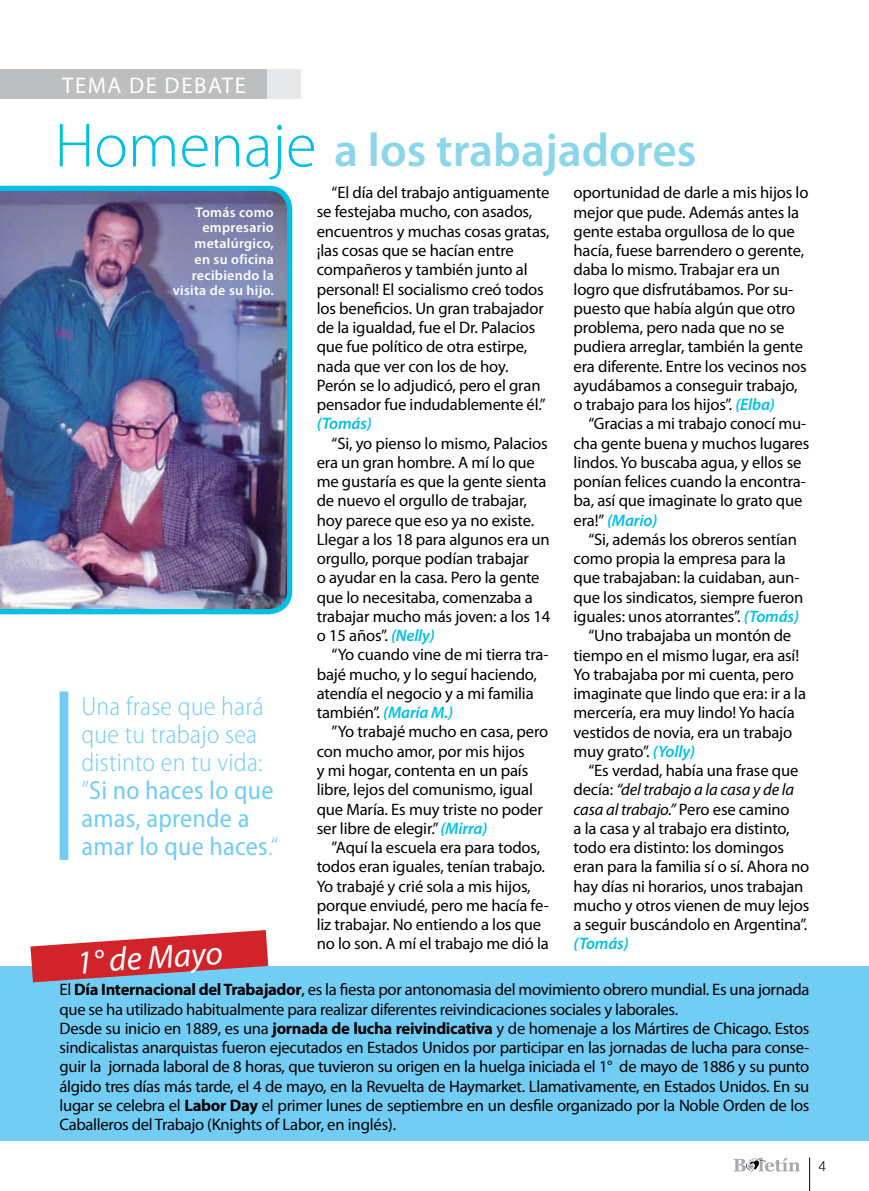
<style>
.page{position:relative;width:869px;height:1191px;background:#fff}
.page>*{position:absolute;margin:0;border:0;box-sizing:border-box;transform-origin:0 0}
.t1{font:600 47.25px "Myriad Pro";color:#8cd6ec}
.t2{font:italic 33.25px "Myriad Pro";color:#fff}
.t3{font:300 semi-condensed 26.25px/28px "Myriad Pro";letter-spacing:.01em;color:#72cdf4}
.t4{font:22.75px "Myriad Pro";letter-spacing:.07em;color:#fff}
.t5{font:16.62px/19.2px "Myriad Pro";letter-spacing:-.01em;color:#000}
.t6{font:italic 16.62px "Myriad Pro";letter-spacing:-.01em;color:#000}
.t7{font:italic 600 16.62px "Myriad Pro";letter-spacing:-.01em;color:#00c0e3}
.t8{font:600 14px/15.8px "Myriad Pro";letter-spacing:.02em;color:#fff;text-align:right}
.t9{font:300 14px "Helvetica Neue";color:#000}
.s1{font-weight:300;font-size:63px;color:#00c0e3}
.s2{font-weight:600;font-style:italic;color:#00c0e3}
.s3{font-style:normal}
.s4{font-weight:700}
.s5{font-weight:400}
</style>
<div class="page">
<hr style="left:809px;top:1157px;width:1px;height:34px;background:#000">
<svg style="left:733px;top:1157px;width:66px;height:14px"></svg>
<div style="left:0;top:966px;width:868px;height:175px;background:#72cdf4"></div>
<div style="left:60px;top:691px;width:8px;height:169px;background:#72cdf4"></div>
<div style="left:0;top:69px;width:295px;height:30px;background:#bcbec0"></div>
<div style="left:267px;top:69px;width:33px;height:30px;background:#e6e7e8"></div>
<img style="left:0;top:186px;width:292px;height:428px">
<svg style="left:30px;top:930px;width:238px;height:52px"></svg>
<h3 class="t4" style="left:62px;top:71px;width:185px">tema de debate</h3>
<h1 class="t1" style="left:55px;top:120px;width:643px"><span class="s1">Homenaje</span> a los trabajadores</h1>
<p class="t5" style="left:316px;top:183px;width:234px;text-indent:15px">“El día del trabajo antiguamente se festejaba mucho, con asados, encuentros y muchas cosas gratas, ¡las cosas que se hacían entre compañeros y también junto al personal! El socialismo creó todos los beneficios. Un gran trabajador de la igualdad, fue el Dr. Palacios que fue político de otra estirpe, nada que ver con los de hoy.<br>Perón se lo adjudicó, pero el gran pensador fue indudablemente él.”</p>
<p class="t7" style="left:316px;top:415px;width:57px">(Tomás)</p>
<p class="t5" style="left:316px;top:433px;width:235px;text-indent:15px">“Si, yo pienso lo mismo, Palacios era un gran hombre. A mí lo que me gustaría es que la gente sienta de nuevo el orgullo de trabajar, hoy parece que eso ya no existe.<br>Llegar a los 18 para algunos era un orgullo, porque podían trabajar<br>o ayudar en la casa. Pero la gente que lo necesitaba, comenzaba a trabajar mucho más joven: a los 14 o 15 años”. <span class="s2">(Nelly)</span></p>
<p class="t5" style="left:316px;top:645px;width:233px;text-indent:15px">“Yo cuando vine de mi tierra tra&shy;bajé mucho, y lo seguí haciendo, atendía el negocio y a mi familia también”. <span class="s2">(María M.)</span></p>
<p class="t5" style="left:316px;top:722px;width:233px;text-indent:15px">”Yo trabajé mucho en casa, pero con mucho amor, por mis hijos<br>y mi hogar, contenta en un país libre, lejos del comunismo, igual que María. Es muy triste no poder ser libre de elegir.” <span class="s2">(Mirra)</span></p>
<p class="t5" style="left:316px;top:837px;width:233px;text-indent:15px">”Aquí la escuela era para todos, todos eran iguales, tenían trabajo.<br>Yo trabajé y crié sola a mis hijos, porque enviudé, pero me hacía fe&shy;liz trabajar. No entiendo a los que no lo son. A mí el trabajo me dió la</p>
<p class="t5" style="left:573px;top:183px;width:236px">oportunidad de darle a mis hijos lo mejor que pude. Además antes la gente estaba orgullosa de lo que hacía, fuese barrendero o gerente, daba lo mismo. Trabajar era un logro que disfrutábamos. Por su&shy;puesto que había algún que otro problema, pero nada que no se pudiera arreglar, también la gente era diferente. Entre los vecinos nos ayudábamos a conseguir trabajo, o trabajo para los hijos”. <span class="s2">(Elba)</span></p>
<p class="t5" style="left:573px;top:414px;width:237px;text-indent:15px">“Gracias a mi trabajo conocí mu&shy;cha gente buena y muchos lugares lindos. Yo buscaba agua, y ellos se ponían felices cuando la encontra&shy;ba, así que imaginate lo grato que era!” <span class="s2">(Mario)</span></p>
<p class="t5" style="left:588px;top:529px;width:210px">“Si, además los obreros sentían</p>
<p class="t5" style="left:573px;top:549px;width:214px">como propia la empresa para la</p>
<p class="t5" style="left:573px;top:568px;width:227px">que trabajaban: la cuidaban, aun-</p>
<p class="t5" style="left:573px;top:587px;width:231px">que los sindicatos, siempre fueron</p>
<p class="t5" style="left:573px;top:606px;width:227px">iguales: unos atorrantes”. <span class="s2">(Tomás)</span></p>
<p class="t5" style="left:588px;top:626px;width:204px">“Uno trabajaba un montón de</p>
<p class="t5" style="left:573px;top:645px;width:227px">tiempo en el mismo lugar, era así!</p>
<p class="t5" style="left:573px;top:664px;width:222px">Yo trabajaba por mi cuenta, pero</p>
<p class="t5" style="left:573px;top:683px;width:234px">imaginate que lindo que era: ir a la</p>
<p class="t5" style="left:573px;top:703px;width:222px">mercería, era muy lindo! Yo hacía</p>
<p class="t5" style="left:573px;top:722px;width:220px">vestidos de novia, era un trabajo</p>
<p class="t5" style="left:573px;top:741px;width:123px">muy grato”. <span class="s2">(Yolly)</span></p>
<p class="t5" style="left:588px;top:760px;width:211px">“Es verdad, había una frase que</p>
<p class="t6" style="left:573px;top:781px;width:222px"><span class="s3">decía:</span> “del trabajo a la casa y de la</p>
<p class="t6" style="left:573px;top:800px;width:217px">casa al trabajo.” <span class="s3">Pero ese camino</span></p>
<p class="t5" style="left:573px;top:818px;width:217px">a la casa y al trabajo era distinto,</p>
<p class="t5" style="left:573px;top:837px;width:212px">todo era distinto: los domingos</p>
<p class="t5" style="left:573px;top:857px;width:237px">eran para la familia sí o sí. Ahora no</p>
<p class="t5" style="left:573px;top:876px;width:231px">hay días ni horarios, unos trabajan</p>
<p class="t5" style="left:573px;top:895px;width:237px">mucho y otros vienen de muy lejos</p>
<p class="t5" style="left:573px;top:914px;width:235px">a seguir buscándolo en Argentina”.</p>
<p class="t7" style="left:573px;top:934px;width:57px">(Tomás)</p>
<p class="t5" style="left:60px;top:980px;width:751px">El <span class="s4">Día Internacional del Trabajador</span>, es la fiesta por antonomasia del movimiento obrero mundial. Es una jornada que se ha utilizado habitualmente para realizar diferentes reivindicaciones sociales y laborales.<br>Desde su inicio en 1889, es una <span class="s4">jornada de lucha reivindicativa</span> y de homenaje a los Mártires de Chicago. Estos sindicalistas anarquistas fueron ejecutados en Estados Unidos por participar en las jornadas de lucha para conse&shy;guir la jornada laboral de 8 horas, que tuvieron su origen en la huelga iniciada el 1° de mayo de 1886 y su punto álgido tres días más tarde, el 4 de mayo, en la Revuelta de Haymarket. Llamativamente, en Estados Unidos. En su lugar se celebra el <span class="s4">Labor Day</span> el primer lunes de septiembre en un desfile organizado por la Noble Orden de los Caballeros del Trabajo (Knights of Labor, en inglés).</p>
<p class="t8" style="left:173px;top:204px;width:102px">Tomás como empresario metalúrgico,<br>en su oficina recibiendo la visita de su hijo.</p>
<h3 class="t3" style="left:81px;top:692px;width:198px">Una frase que hará que tu trabajo sea distinto en tu vida: ”<span class="s5">Si no haces lo que amas, aprende a amar lo que haces</span>.“</h3>
<h2 class="t2" style="left:75px;top:944px;width:148px;rotate:-4deg">1° de Mayo</h2>
<p class="t9" style="left:818px;top:1157px;width:9px">4</p>
</div>
